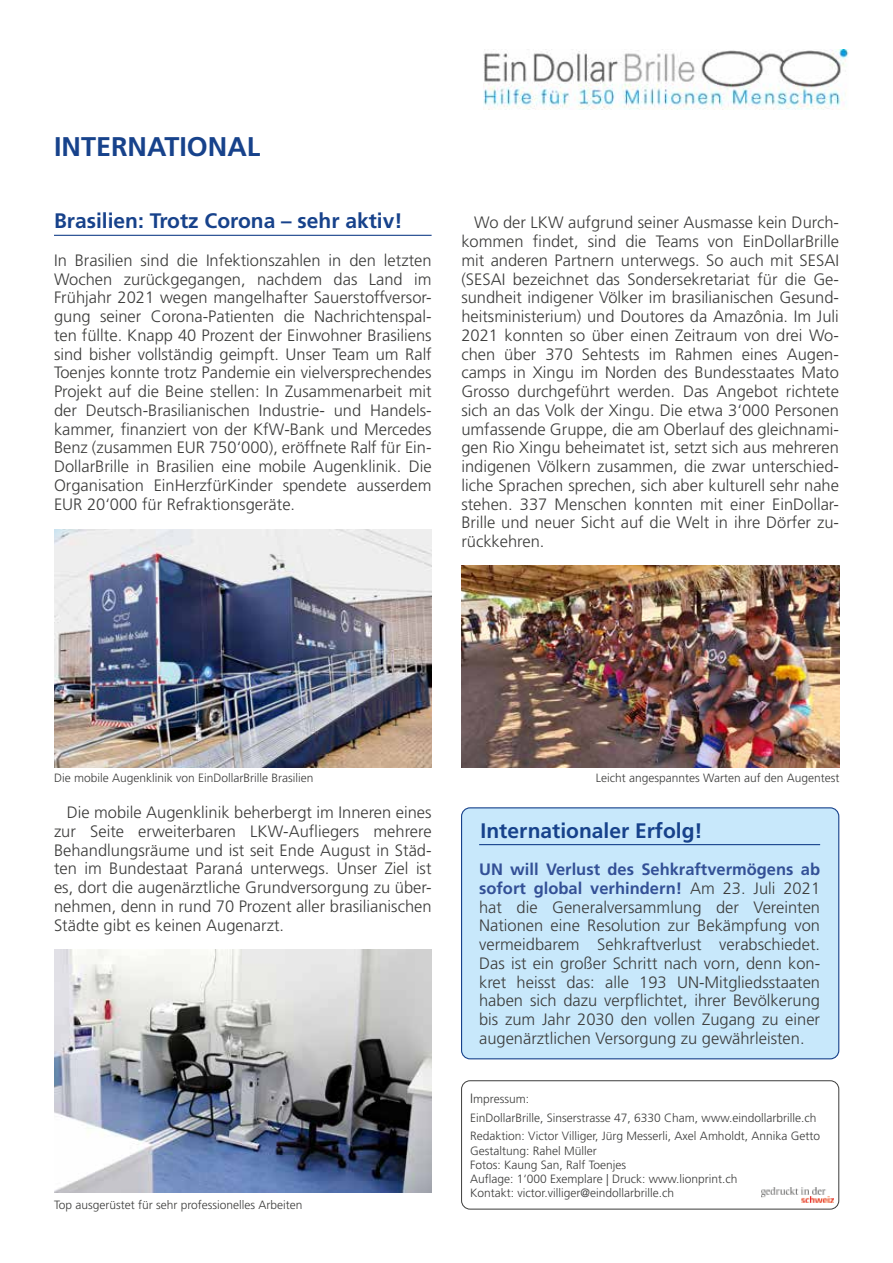
<style>
.page{position:relative;width:893px;height:1263px;background:#fff}
.page>*{position:absolute;margin:0;border:0;box-sizing:border-box;transform-origin:0 0}
.t1{font:700 27px "Frutiger LT Pro";color:#17428b}
.t2{font:700 21px "Frutiger LT Pro";color:#17428b}
.t3{font:300 16.5px/18.8px "Frutiger LT Pro";color:#3c3c3b;text-align:justify}
.t4{font:300 12px/14.2px "Frutiger LT Pro";color:#3c3c3b}
.s1{font-weight:700;color:#335096}
.s2{font-size:13.5px}
</style>
<div class="page">
<img style="left:483px;top:50px;width:365px;height:59px">
<hr style="left:54px;top:235px;width:378px;height:1px;background:#17428b">
<div style="left:461px;top:1080px;width:378px;height:129px;border:1px solid #3c3c3b;border-radius:9px"></div>
<img style="left:461px;top:566px;width:378px;height:201px">
<img style="left:54px;top:530px;width:378px;height:237px">
<img style="left:54px;top:949px;width:377px;height:244px">
<img style="left:761px;top:1188px;width:72px;height:15px">
<div style="left:462px;top:808px;width:377px;height:251px;background:#c8e8fb;border-radius:9px"></div>
<hr style="left:479px;top:844px;width:341px;height:1px;background:#17428b">
<div style="left:461px;top:807px;width:378px;height:252px;border:1px solid #17428b;border-radius:9px"></div>
<h1 class="t1" style="left:54px;top:131px;width:208px">INTERNATIONAL</h1>
<p class="t2" style="left:54px;top:209px;width:350px">Brasilien: Trotz Corona – sehr aktiv!</p>
<p class="t3" style="left:54px;top:251px;width:379px">In Brasilien sind die Infektionszahlen in den letzten Wochen zurückgegangen, nachdem das Land im Frühjahr 2021 wegen mangelhafter Sauerstoffversor&shy;gung seiner Corona-Patienten die Nachrichtenspal&shy;ten füllte. Knapp 40 Prozent der Einwohner Brasiliens sind bisher vollständig geimpft. Unser Team um Ralf Toenjes konnte trotz Pandemie ein vielversprechendes Projekt auf die Beine stellen: In Zusammenarbeit mit der Deutsch-Brasilianischen Industrie- und Handels&shy;kammer, finanziert von der KfW-Bank und Mercedes Benz (zusammen EUR 750‘000), eröffnete Ralf für Ein-DollarBrille in Brasilien eine mobile Augenklinik. Die Organisation EinHerzfürKinder spendete ausserdem EUR 20‘000 für Refraktionsgeräte.</p>
<p class="t3" style="left:461px;top:213px;width:379px;text-indent:13px">Wo der LKW aufgrund seiner Ausmasse kein Durch&shy;kommen findet, sind die Teams von EinDollarBrille mit anderen Partnern unterwegs. So auch mit SESAI (SESAI bezeichnet das Sondersekretariat für die Ge&shy;sundheit indigener Völker im brasilianischen Gesund&shy;heitsministerium) und Doutores da Amazônia. Im Juli 2021 konnten so über einen Zeitraum von drei Wo&shy;chen über 370 Sehtests im Rahmen eines Augen&shy;camps in Xingu im Norden des Bundesstaates Mato Grosso durchgeführt werden. Das Angebot richtete sich an das Volk der Xingu. Die etwa 3‘000 Personen umfassende Gruppe, die am Oberlauf des gleichnami&shy;gen Rio Xingu beheimatet ist, setzt sich aus mehreren indigenen Völkern zusammen, die zwar unterschied&shy;liche Sprachen sprechen, sich aber kulturell sehr nahe stehen. 337 Menschen konnten mit einer EinDollar-Brille und neuer Sicht auf die Welt in ihre Dörfer zu&shy;rückkehren.</p>
<p class="t4" style="left:54px;top:771px;width:261px">Die mobile Augenklinik von EinDollarBrille Brasilien</p>
<p class="t3" style="left:54px;top:803px;width:379px;text-indent:13px">Die mobile Augenklinik beherbergt im Inneren eines zur Seite erweiterbaren LKW-Aufliegers mehrere Behandlungsräume und ist seit Ende August in Städ&shy;ten im Bundestaat Paraná unterwegs. Unser Ziel ist es, dort die augenärztliche Grundversorgung zu über&shy;nehmen, denn in rund 70 Prozent aller brasilianischen Städte gibt es keinen Augenarzt.</p>
<p class="t4" style="left:54px;top:1198px;width:250px">Top ausgerüstet für sehr professionelles Arbeiten</p>
<p class="t4" style="left:596px;top:771px;width:245px">Leicht angespanntes Warten auf den Augentest</p>
<p class="t2" style="left:481px;top:818px;width:224px">Internationaler Erfolg!</p>
<p class="t3" style="left:479px;top:860px;width:343px"><span class="s1">UN will Verlust des Sehkraftvermögens ab sofort global verhindern!</span> Am 23. Juli 2021 hat die Generalversammlung der Vereinten Nationen eine Resolution zur Bekämpfung von vermeidbarem Sehkraftverlust verabschiedet.<br>Das ist ein großer Schritt nach vorn, denn kon&shy;kret heisst das: alle 193 UN-Mitgliedsstaaten haben sich dazu verpflichtet, ihrer Bevölkerung bis zum Jahr 2030 den vollen Zugang zu einer augenärztlichen Versorgung zu gewährleisten.</p>
<p class="t4" style="left:470px;top:1090px;width:351px;line-height:18.5px"><span class="s2">I</span>mpressum:<br>EinDollarBrille, Sinserstrasse 47, 6330 Cham, www.eindollarbrille.ch<br>Redaktion: Victor Villiger, Jürg Messerli, Axel Amholdt, Annika Getto</p>
<p class="t4" style="left:470px;top:1143px;width:269px">Gestaltung: Rahel Müller<br>Fotos: Kaung San, Ralf Toenjes<br>Auflage: 1‘000 Exemplare | Druck: www.lionprint.ch Kontakt: victor.villiger@eindollarbrille.ch</p>
</div>
